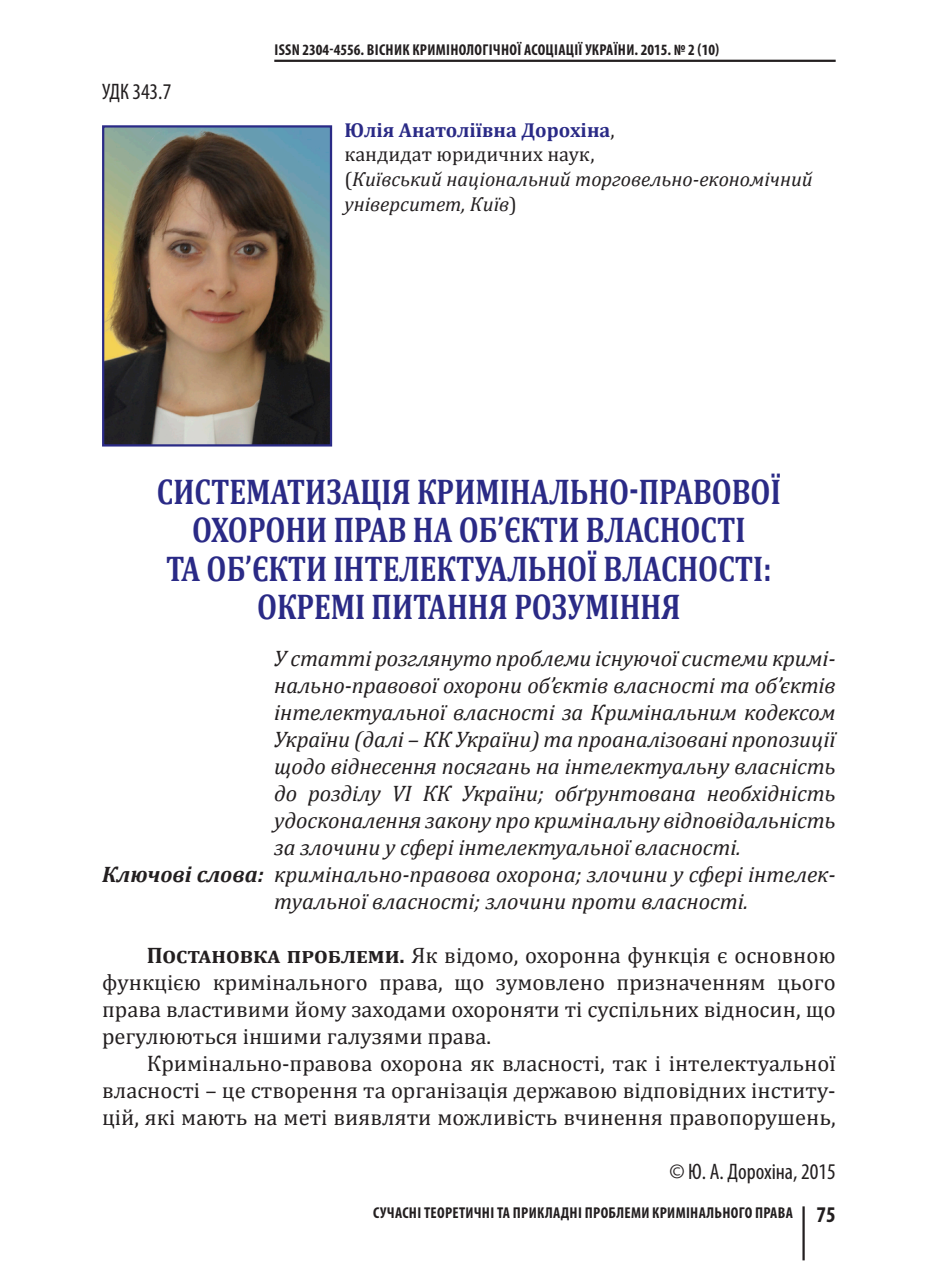
<style>
.page{position:relative;width:925px;height:1276px;background:#fff}
.page>*{position:absolute;margin:0;border:0;box-sizing:border-box;transform-origin:0 0}
.статья_назв_КАПС{font:700 36px/38.2px "Cambria";color:#2a2a86;text-align:center;scale:.8 1}
.статья_вступление{font:italic 22.5px/27px "Cambria";letter-spacing:-.005em;color:#231f20;text-align:justify}
.статья_ключ_2{font:22.5px/27px "Cambria";color:#231f20;text-align:justify}
.основа{font:22.5px/27px "Cambria";color:#231f20;text-align:justify}
.статья_ключ{font:italic 22.5px/27px "Cambria";color:#231f20}
.статья_УДК_NP{font:condensed 22.5px "Myriad Pro";color:#231f20}
.колонтитул{font:700 condensed 22.5px "Myriad Pro";color:#231f20}
.статья_автор_1{font:italic 20.25px/24.8px "Cambria";color:#231f20}
.колонтитул-2{font:700 condensed 15.75px "Myriad Pro";letter-spacing:.02em;color:#231f20}
.s1{font-weight:700;font-style:normal;color:#2a2a86}
.s2{font-style:normal}
.s3{font-weight:700}
</style>
<div class="page">
<hr style="left:802px;top:1206px;width:3px;height:54px;background:#231f20">
<hr style="left:274px;top:60px;width:562px;height:2px;background:#231f20">
<img style="left:105px;top:128px;width:224px;height:315px">
<div style="left:102px;top:125px;width:230px;height:321px;border:2px solid #2a2a86"></div>
<p class="статья_УДК_NP" style="left:102px;top:78px;width:71px">УДК 343.7</p>
<p class="колонтитул-2" style="left:274px;top:40px;width:446px">ISSN 2304-4556. ВІСНИК КРИМІНОЛОГІЧНОЇ АСОЦІАЦІЇ УКРАЇНИ. 2015. № 2 (10)</p>
<p class="статья_автор_1" style="left:344px;top:116px;width:470px"><span class="s1">Юлія Анатоліївна Дорохіна</span><span class="s2">,<br>кандидат юридичних наук,<br>(</span>Київський національний торговельно-економічний університет, Київ<span class="s2">)</span></p>
<h1 class="статья_назв_КАПС" style="left:157px;top:471px;width:781px">СИСТЕМАТИЗАЦІЯ КРИМІНАЛЬНО-ПРАВОВОЇ ОХОРОНИ ПРАВ НА ОБ’ЄКТИ ВЛАСНОСТІ<br>ТА ОБ’ЄКТИ ІНТЕЛЕКТУАЛЬНОЇ ВЛАСНОСТІ:<br>ОКРЕМІ ПИТАННЯ РОЗУМІННЯ</h1>
<p class="статья_вступление" style="left:274px;top:644px;width:563px">У статті розглянуто проблеми існуючої системи кримі&shy;нально-правової охорони об’єктів власності та об’єктів інтелектуальної власності за Кримінальним кодексом України (далі – КК України) та проаналізовані пропозиції щодо віднесення посягань на інтелектуальну власність до розділу VI КК України; обґрунтована необхідність удосконалення закону про кримінальну відповідальність за злочини у сфері інтелектуальної власності.</p>
<p class="статья_ключ" style="left:274px;top:860px;width:563px;text-indent:-172px"><span class="s3">Ключові слова:</span> кримінально-правова охорона; злочини у сфері інтелек&shy;туальної власності; злочини проти власності.</p>
<p class="статья_ключ_2" style="left:102px;top:942px;width:735px;text-indent:45px"><span class="s3">Постановка проблеми.</span> Як відомо, охоронна функція є основною функцією кримінального права, що зумовлено призначенням цього права властивими йому заходами охороняти ті суспільних відносин, що регулюються іншими галузями права.</p>
<p class="основа" style="left:102px;top:1050px;width:735px;text-indent:45px">Кримінально-правова охорона як власності, так і інтелектуальної власності – це створення та організація державою відповідних інститу&shy;цій, які мають на меті виявляти можливість вчинення правопорушень,</p>
<p class="статья_УДК_NP" style="left:669px;top:1158px;width:168px">© Ю. А. Дорохіна, 2015</p>
<p class="колонтитул-2" style="left:373px;top:1202px;width:421px">Сучасні теоретичні та прикладні проблеми кримінального права</p>
<p class="колонтитул" style="left:816px;top:1200px;width:21px">75</p>
</div>
